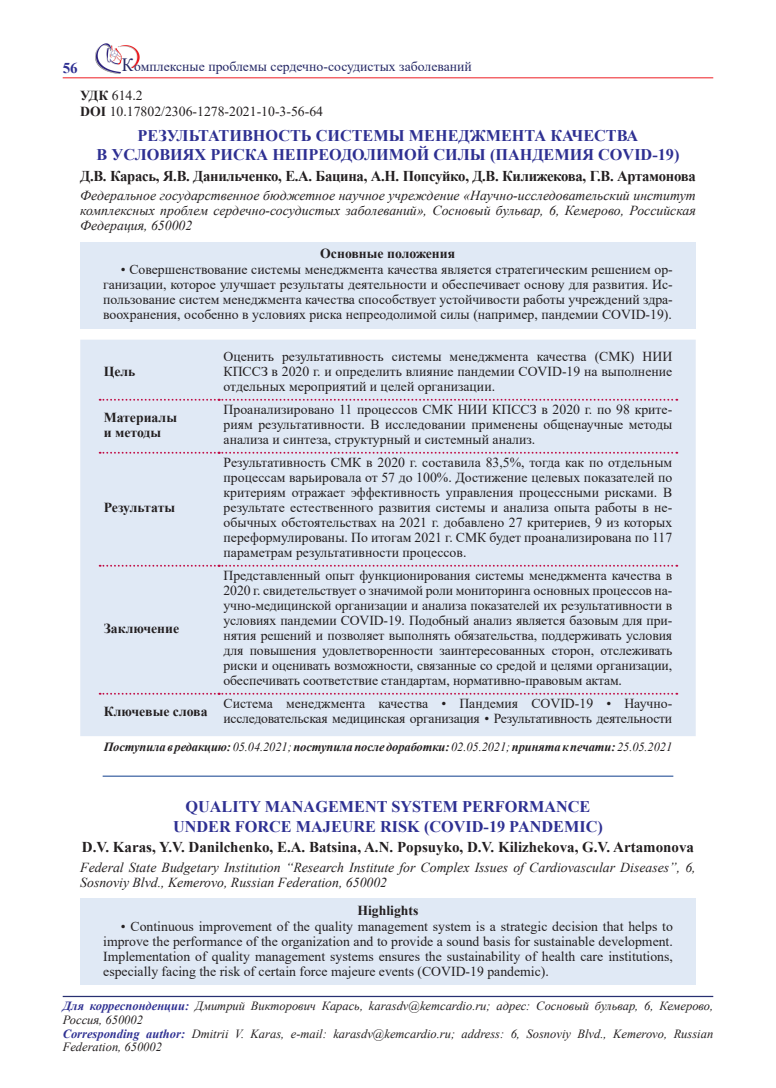
<style>
.page{position:relative;width:776px;height:1088px;background:#fff}
.page>*{position:absolute;margin:0;border:0;box-sizing:border-box;transform-origin:0 0}
.t1{font:700 16.25px/19.5px "Times New Roman";color:#2e3092;text-align:center}
.t2{font:700 15px "Times New Roman";color:#231f20}
.t3{font:700 15px "Times New Roman";letter-spacing:-.02em;color:#231f20}
.t4{font:700 15px "Times New Roman";color:#2e3092}
.t5{font:13.75px/15px "Times New Roman";color:#231f20;text-align:justify}
.t6{font:italic 13.75px/15px "Times New Roman";color:#231f20;text-align:justify}
.t7{font:13.75px/15px "Times New Roman";letter-spacing:-.02em;color:#231f20}
.t8{font:700 13.75px/15px "Times New Roman";color:#231f20}
.t9{font:13.75px/29.1px "Times New Roman";color:#262966}
.t10{font:italic 12.5px/13.8px "Times New Roman";color:#231f20}
.t11{font:italic 700 12.5px "Times New Roman";letter-spacing:-.01em;color:#231f20}
.s1{font-size:18.75px}
.s2{font-weight:700;color:#231f20}
.s3{color:#231f20}
.s4{font-weight:700}
.s5{font-weight:400}
.s6{font-weight:700;color:#2e3092}
</style>
<div class="page">
<img style="left:96px;top:44px;width:43px;height:30px">
<hr style="left:63px;top:78px;width:650px;height:1px;background:#ee1d23">
<hr style="left:63px;top:996px;width:650px;height:1px;background:#283071">
<div style="left:80px;top:242px;width:616px;height:86px;background:#e0e9f5"></div>
<div style="left:80px;top:340px;width:616px;height:396px;background:#e0e9f5"></div>
<svg style="left:100px;top:399px;width:577px;height:2px"></svg>
<svg style="left:100px;top:452px;width:577px;height:2px"></svg>
<svg style="left:100px;top:565px;width:577px;height:2px"></svg>
<svg style="left:100px;top:693px;width:577px;height:2px"></svg>
<hr style="left:103px;top:776px;width:570px;height:1px;background:#0f3d8c">
<div style="left:80px;top:898px;width:616px;height:87px;background:#e0e9f5"></div>
<p class="t4" style="left:63px;top:57px;width:16px">56</p>
<p class="t9" style="left:80px;top:51px;width:393px;text-indent:42px"><span class="s1">К</span>омплексные проблемы сердечно-сосудистых заболеваний<br><span class="s2">УДК</span> <span class="s3">614.2</span></p>
<p class="t5" style="left:80px;top:103px;width:244px"><span class="s4">DOI</span> 10.17802/2306-1278-2021-10-3-56-64</p>
<p class="t1" style="left:97px;top:125px;width:584px">РЕЗУЛЬТАТИВНОСТЬ СИСТЕМЫ МЕНЕДЖМЕНТА КАЧЕСТВА<br>В УСЛОВИЯХ РИСКА НЕПРЕОДОЛИМОЙ СИЛЫ (ПАНДЕМИЯ COVID-19)</p>
<p class="t3" style="left:80px;top:165px;width:617px">Д.В. Карась, Я.В. Данильченко, Е.А. Бацина, А.Н. Попсуйко, Д.В. Килижекова, Г.В. Артамонова</p>
<p class="t6" style="left:80px;top:188px;width:617px">Федеральное государственное бюджетное научное учреждение «Научно-исследовательский институт комплексных проблем сердечно-сосудистых заболеваний», Сосновый бульвар, 6, Кемерово, Российская Федерация, 650002</p>
<p class="t8" style="left:320px;top:246px;width:136px">Основные положения</p>
<p class="t5" style="left:103px;top:262px;width:571px;text-indent:18px">• Совершенствование системы менеджмента качества является стратегическим решением ор&shy;ганизации, которое улучшает результаты деятельности и обеспечивает основу для развития. Ис&shy;пользование систем менеджмента качества способствует устойчивости работы учреждений здра&shy;воохранения, особенно в условиях риска непреодолимой силы (например, пандемии COVID-19).</p>
<p class="t8" style="left:104px;top:364px;width:33px">Цель</p>
<p class="t5" style="left:224px;top:349px;width:450px">Оценить результативность системы менеджмента качества (СМК) НИИ КПССЗ в 2020 г. и определить влияние пандемии COVID-19 на выполнение отдельных мероприятий и целей организации.</p>
<p class="t8" style="left:104px;top:409px;width:75px">Материалы и методы</p>
<p class="t5" style="left:224px;top:402px;width:450px">Проанализировано 11 процессов СМК НИИ КПССЗ в 2020 г. по 98 крите&shy;риям результативности. В исследовании применены общенаучные методы анализа и синтеза, структурный и системный анализ.</p>
<p class="t8" style="left:104px;top:500px;width:73px">Результаты</p>
<p class="t8" style="left:104px;top:620px;width:77px">Заключение</p>
<p class="t5" style="left:224px;top:455px;width:450px">Результативность СМК в 2020 г. составила 83,5%, тогда как по отдельным процессам варьировала от 57 до 100%. Достижение целевых показателей по критериям отражает эффективность управления процессными рисками. В результате естественного развития системы и анализа опыта работы в не&shy;обычных обстоятельствах на 2021 г. добавлено 27 критериев, 9 из которых переформулированы. По итогам 2021 г. СМК будет проанализирована по 117 параметрам результативности процессов.</p>
<p class="t5" style="left:224px;top:568px;width:450px">Представленный опыт функционирования системы менеджмента качества в 2020 г. свидетельствует о значимой роли мониторинга основных процессов на&shy;учно-медицинской организации и анализа показателей их результативности в условиях пандемии COVID-19. Подобный анализ является базовым для при&shy;нятия решений и позволяет выполнять обязательства, поддерживать условия для повышения удовлетворенности заинтересованных сторон, отслеживать риски и оценивать возможности, связанные со средой и целями организации, обеспечивать соответствие стандартам, нормативно-правовым актам.</p>
<p class="t8" style="left:104px;top:703px;width:105px">Ключевые слова</p>
<p class="t7" style="left:224px;top:696px;width:450px">Система менеджмента качества • Пандемия COVID-19 • Научно&shy;исследовательская медицинская организация • Результативность деятельности</p>
<p class="t11" style="left:104px;top:738px;width:570px">Поступила в редакцию: <span class="s5">05.04.2021;</span> поступила после доработки: <span class="s5">02.05.2021;</span> принята к печати: <span class="s5">25.05.2021</span></p>
<p class="t1" style="left:173px;top:796px;width:431px">QUALITY MANAGEMENT SYSTEM PERFORMANCE<br>UNDER FORCE MAJEURE RISK (COVID-19 PANDEMIC)</p>
<p class="t6" style="left:80px;top:859px;width:617px">Federal State Budgetary Institution “Research Institute for Complex Issues of Cardiovascular Diseases”, 6,<br>Sosnoviy Blvd., Kemerovo, Russian Federation, 650002</p>
<p class="t8" style="left:357px;top:902px;width:63px">Highlights</p>
<p class="t5" style="left:103px;top:918px;width:571px;text-indent:18px">• Continuous improvement of the quality management system is a strategic decision that helps to improve the performance of the organization and to provide a sound basis for sustainable development.<br>Implementation of quality management systems ensures the sustainability of health care institutions, especially facing the risk of certain force majeure events (COVID-19 pandemic).</p>
<p class="t2" style="left:82px;top:836px;width:614px">D.V. Karas, Y.V. Danilchenko, E.A. Batsina, A.N. Popsuyko, D.V. Kilizhekova, G.V. Artamonova</p>
<p class="t10" style="left:63px;top:999px;width:652px"><span class="s6">Для корреспонденции:</span> Дмитрий Викторович Карась, karasdv@kemcardio.ru; адрес: Сосновый бульвар, 6, Кемерово, Россия, 650002<br><span class="s6">Corresponding author:</span> Dmitrii V. Karas, e-mail: karasdv@kemcardio.ru; address: 6, Sosnoviy Blvd., Kemerovo, Russian Federation, 650002</p>
</div>
